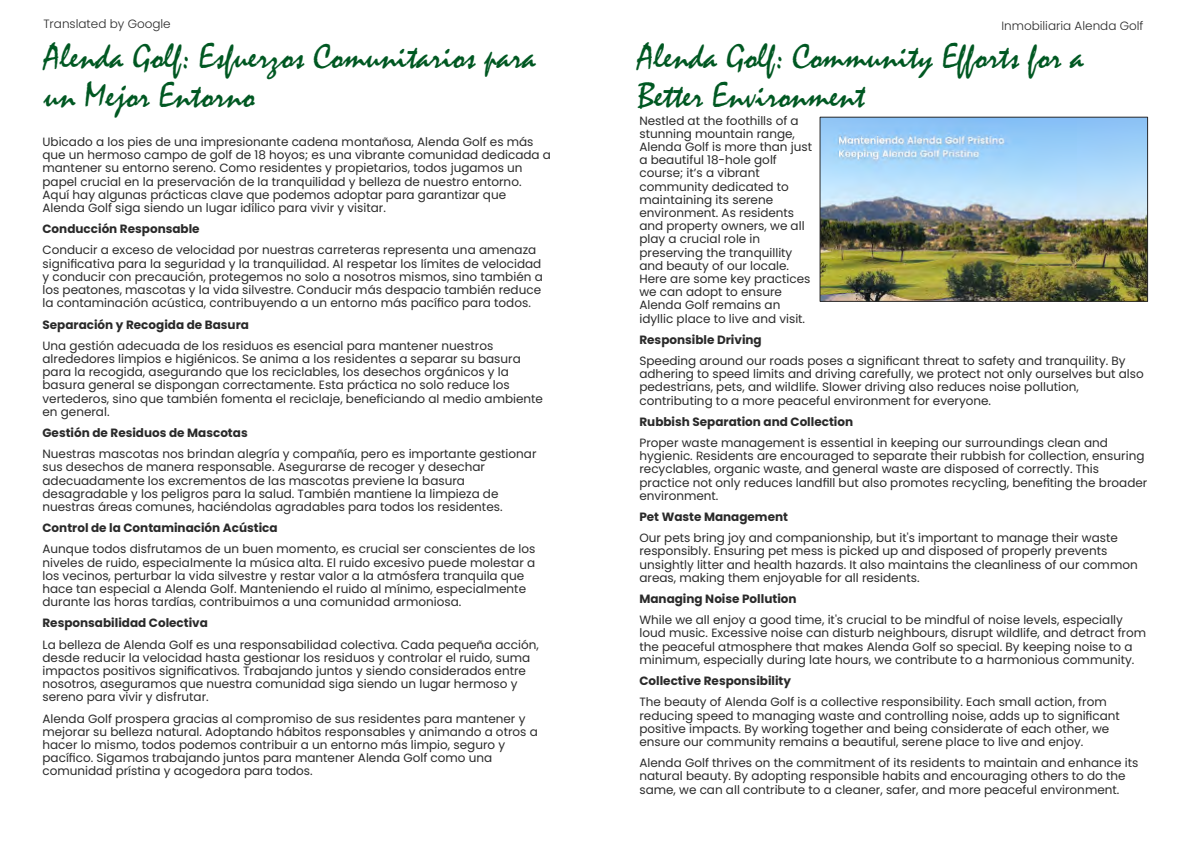
<style>
.page{position:relative;width:1191px;height:842px;background:#fff}
.page>*{position:absolute;margin:0;border:0;box-sizing:border-box;transform-origin:0 0}
.t1{font:36px "Mistral";color:#005822}
.t2{font:12px "Poppins";color:#2a2a2a}
.t3{font:700 12px "Poppins";color:#2a2a2a}
.t4{font:300 12px "Poppins";color:#2a2a2a}
</style>
<div class="page">
<img style="left:821px;top:119px;width:325px;height:181px">
<div style="left:819px;top:117px;width:329px;height:185px;border:1px solid #2a2a2a"></div>
<p class="t4" style="left:43px;top:16px;width:129px">Translated by Google</p>
<p class="t1" style="left:44px;top:45px;width:493px">Alenda Golf: Esfuerzos Comunitarios para</p>
<p class="t1" style="left:44px;top:84px;width:212px">un Mejor Entorno</p>
<p class="t2" style="left:42px;top:133px;width:492px">Ubicado a los pies de una impresionante cadena montañosa, Alenda Golf es más</p>
<p class="t2" style="left:42px;top:147px;width:510px">que un hermoso campo de golf de 18 hoyos; es una vibrante comunidad dedicada a</p>
<p class="t2" style="left:42px;top:160px;width:481px">mantener su entorno sereno. Como residentes y propietarios, todos jugamos un</p>
<p class="t2" style="left:42px;top:173px;width:480px">papel crucial en la preservación de la tranquilidad y belleza de nuestro entorno.</p>
<p class="t2" style="left:42px;top:186px;width:465px">Aquí hay algunas prácticas clave que podemos adoptar para garantizar que</p>
<p class="t2" style="left:42px;top:199px;width:345px">Alenda Golf siga siendo un lugar idílico para vivir y visitar.</p>
<p class="t3" style="left:42px;top:221px;width:159px">Conducción Responsable</p>
<p class="t2" style="left:42px;top:242px;width:495px">Conducir a exceso de velocidad por nuestras carreteras representa una amenaza</p>
<p class="t2" style="left:42px;top:255px;width:500px">significativa para la seguridad y la tranquilidad. Al respetar los límites de velocidad</p>
<p class="t2" style="left:42px;top:268px;width:502px">y conducir con precaución, protegemos no solo a nosotros mismos, sino también a</p>
<p class="t2" style="left:42px;top:281px;width:500px">los peatones, mascotas y la vida silvestre. Conducir más despacio también reduce</p>
<p class="t2" style="left:42px;top:295px;width:490px">la contaminación acústica, contribuyendo a un entorno más pacífico para todos.</p>
<p class="t3" style="left:42px;top:316px;width:208px">Separación y Recogida de Basura</p>
<p class="t2" style="left:42px;top:337px;width:452px">Una gestión adecuada de los residuos es esencial para mantener nuestros</p>
<p class="t2" style="left:42px;top:350px;width:480px">alrededores limpios e higiénicos. Se anima a los residentes a separar su basura</p>
<p class="t2" style="left:42px;top:363px;width:468px">para la recogida, asegurando que los reciclables, los desechos orgánicos y la</p>
<p class="t2" style="left:42px;top:377px;width:469px">basura general se dispongan correctamente. Esta práctica no solo reduce los</p>
<p class="t2" style="left:42px;top:390px;width:502px">vertederos, sino que también fomenta el reciclaje, beneficiando al medio ambiente</p>
<p class="t2" style="left:42px;top:403px;width:69px">en general.</p>
<p class="t3" style="left:42px;top:424px;width:207px">Gestión de Residuos de Mascotas</p>
<p class="t2" style="left:42px;top:445px;width:495px">Nuestras mascotas nos brindan alegría y compañía, pero es importante gestionar</p>
<p class="t2" style="left:42px;top:459px;width:444px">sus desechos de manera responsable. Asegurarse de recoger y desechar</p>
<p class="t2" style="left:42px;top:472px;width:424px">adecuadamente los excrementos de las mascotas previene la basura</p>
<p class="t2" style="left:42px;top:485px;width:457px">desagradable y los peligros para la salud. También mantiene la limpieza de</p>
<p class="t2" style="left:42px;top:498px;width:461px">nuestras áreas comunes, haciéndolas agradables para todos los residentes.</p>
<p class="t3" style="left:42px;top:519px;width:237px">Control de la Contaminación Acústica</p>
<p class="t2" style="left:42px;top:541px;width:494px">Aunque todos disfrutamos de un buen momento, es crucial ser conscientes de los</p>
<p class="t2" style="left:42px;top:554px;width:494px">niveles de ruido, especialmente la música alta. El ruido excesivo puede molestar a</p>
<p class="t2" style="left:42px;top:567px;width:483px">los vecinos, perturbar la vida silvestre y restar valor a la atmósfera tranquila que</p>
<p class="t2" style="left:42px;top:580px;width:485px">hace tan especial a Alenda Golf. Manteniendo el ruido al mínimo, especialmente</p>
<p class="t2" style="left:42px;top:593px;width:420px">durante las horas tardías, contribuimos a una comunidad armoniosa.</p>
<p class="t3" style="left:42px;top:615px;width:167px">Responsabilidad Colectiva</p>
<p class="t2" style="left:42px;top:636px;width:498px">La belleza de Alenda Golf es una responsabilidad colectiva. Cada pequeña acción,</p>
<p class="t2" style="left:42px;top:649px;width:489px">desde reducir la velocidad hasta gestionar los residuos y controlar el ruido, suma</p>
<p class="t2" style="left:42px;top:662px;width:485px">impactos positivos significativos. Trabajando juntos y siendo considerados entre</p>
<p class="t2" style="left:42px;top:675px;width:476px">nosotros, aseguramos que nuestra comunidad siga siendo un lugar hermoso y</p>
<p class="t2" style="left:42px;top:689px;width:168px">sereno para vivir y disfrutar.</p>
<p class="t2" style="left:42px;top:710px;width:484px">Alenda Golf prospera gracias al compromiso de sus residentes para mantener y</p>
<p class="t2" style="left:42px;top:723px;width:497px">mejorar su belleza natural. Adoptando hábitos responsables y animando a otros a</p>
<p class="t2" style="left:42px;top:736px;width:464px">hacer lo mismo, todos podemos contribuir a un entorno más limpio, seguro y</p>
<p class="t2" style="left:42px;top:749px;width:451px">pacífico. Sigamos trabajando juntos para mantener Alenda Golf como una</p>
<p class="t2" style="left:42px;top:763px;width:272px">comunidad prístina y acogedora para todos.</p>
<p class="t4" style="left:1001px;top:18px;width:144px">Inmobiliaria Alenda Golf</p>
<p class="t1" style="left:638px;top:45px;width:448px">Alenda Golf: Community Efforts for a</p>
<p class="t1" style="left:638px;top:84px;width:228px">Better Environment</p>
<p class="t2" style="left:639px;top:112px;width:161px">Nestled at the foothills of a</p>
<p class="t2" style="left:639px;top:125px;width:157px">stunning mountain range,</p>
<p class="t2" style="left:639px;top:138px;width:174px">Alenda Golf is more than just</p>
<p class="t2" style="left:639px;top:152px;width:139px">a beautiful 18-hole golf</p>
<p class="t2" style="left:639px;top:165px;width:122px">course; it’s a vibrant</p>
<p class="t2" style="left:639px;top:178px;width:151px">community dedicated to</p>
<p class="t2" style="left:639px;top:191px;width:135px">maintaining its serene</p>
<p class="t2" style="left:639px;top:204px;width:156px">environment. As residents</p>
<p class="t2" style="left:639px;top:218px;width:167px">and property owners, we all</p>
<p class="t2" style="left:639px;top:231px;width:122px">play a crucial role in</p>
<p class="t2" style="left:639px;top:244px;width:154px">preserving the tranquillity</p>
<p class="t2" style="left:639px;top:257px;width:151px">and beauty of our locale.</p>
<p class="t2" style="left:639px;top:270px;width:172px">Here are some key practices</p>
<p class="t2" style="left:639px;top:284px;width:144px">we can adopt to ensure</p>
<p class="t2" style="left:639px;top:297px;width:142px">Alenda Golf remains an</p>
<p class="t2" style="left:639px;top:310px;width:167px">idyllic place to live and visit.</p>
<p class="t3" style="left:639px;top:331px;width:124px">Responsible Driving</p>
<p class="t2" style="left:639px;top:352px;width:488px">Speeding around our roads poses a significant threat to safety and tranquility. By</p>
<p class="t2" style="left:639px;top:366px;width:506px">adhering to speed limits and driving carefully, we protect not only ourselves but also</p>
<p class="t2" style="left:639px;top:379px;width:441px">pedestrians, pets, and wildlife. Slower driving also reduces noise pollution,</p>
<p class="t2" style="left:639px;top:392px;width:353px">contributing to a more peaceful environment for everyone.</p>
<p class="t3" style="left:639px;top:413px;width:215px">Rubbish Separation and Collection</p>
<p class="t2" style="left:639px;top:434px;width:470px">Proper waste management is essential in keeping our surroundings clean and</p>
<p class="t2" style="left:639px;top:448px;width:506px">hygienic. Residents are encouraged to separate their rubbish for collection, ensuring</p>
<p class="t2" style="left:639px;top:461px;width:461px">recyclables, organic waste, and general waste are disposed of correctly. This</p>
<p class="t2" style="left:639px;top:474px;width:509px">practice not only reduces landfill but also promotes recycling, benefiting the broader</p>
<p class="t2" style="left:639px;top:487px;width:81px">environment.</p>
<p class="t3" style="left:639px;top:508px;width:150px">Pet Waste Management</p>
<p class="t2" style="left:639px;top:530px;width:480px">Our pets bring joy and companionship, but it's important to manage their waste</p>
<p class="t2" style="left:639px;top:543px;width:469px">responsibly. Ensuring pet mess is picked up and disposed of properly prevents</p>
<p class="t2" style="left:639px;top:556px;width:500px">unsightly litter and health hazards. It also maintains the cleanliness of our common</p>
<p class="t2" style="left:639px;top:569px;width:282px">areas, making them enjoyable for all residents.</p>
<p class="t3" style="left:639px;top:590px;width:159px">Managing Noise Pollution</p>
<p class="t2" style="left:639px;top:612px;width:485px">While we all enjoy a good time, it's crucial to be mindful of noise levels, especially</p>
<p class="t2" style="left:639px;top:625px;width:508px">loud music. Excessive noise can disturb neighbours, disrupt wildlife, and detract from</p>
<p class="t2" style="left:639px;top:638px;width:495px">the peaceful atmosphere that makes Alenda Golf so special. By keeping noise to a</p>
<p class="t2" style="left:639px;top:651px;width:496px">minimum, especially during late hours, we contribute to a harmonious community.</p>
<p class="t3" style="left:639px;top:672px;width:153px">Collective Responsibility</p>
<p class="t2" style="left:639px;top:694px;width:469px">The beauty of Alenda Golf is a collective responsibility. Each small action, from</p>
<p class="t2" style="left:639px;top:707px;width:482px">reducing speed to managing waste and controlling noise, adds up to significant</p>
<p class="t2" style="left:639px;top:720px;width:471px">positive impacts. By working together and being considerate of each other, we</p>
<p class="t2" style="left:639px;top:733px;width:445px">ensure our community remains a beautiful, serene place to live and enjoy.</p>
<p class="t2" style="left:639px;top:754px;width:500px">Alenda Golf thrives on the commitment of its residents to maintain and enhance its</p>
<p class="t2" style="left:639px;top:768px;width:488px">natural beauty. By adopting responsible habits and encouraging others to do the</p>
<p class="t2" style="left:639px;top:781px;width:481px">same, we can all contribute to a cleaner, safer, and more peaceful environment.</p>
</div>
